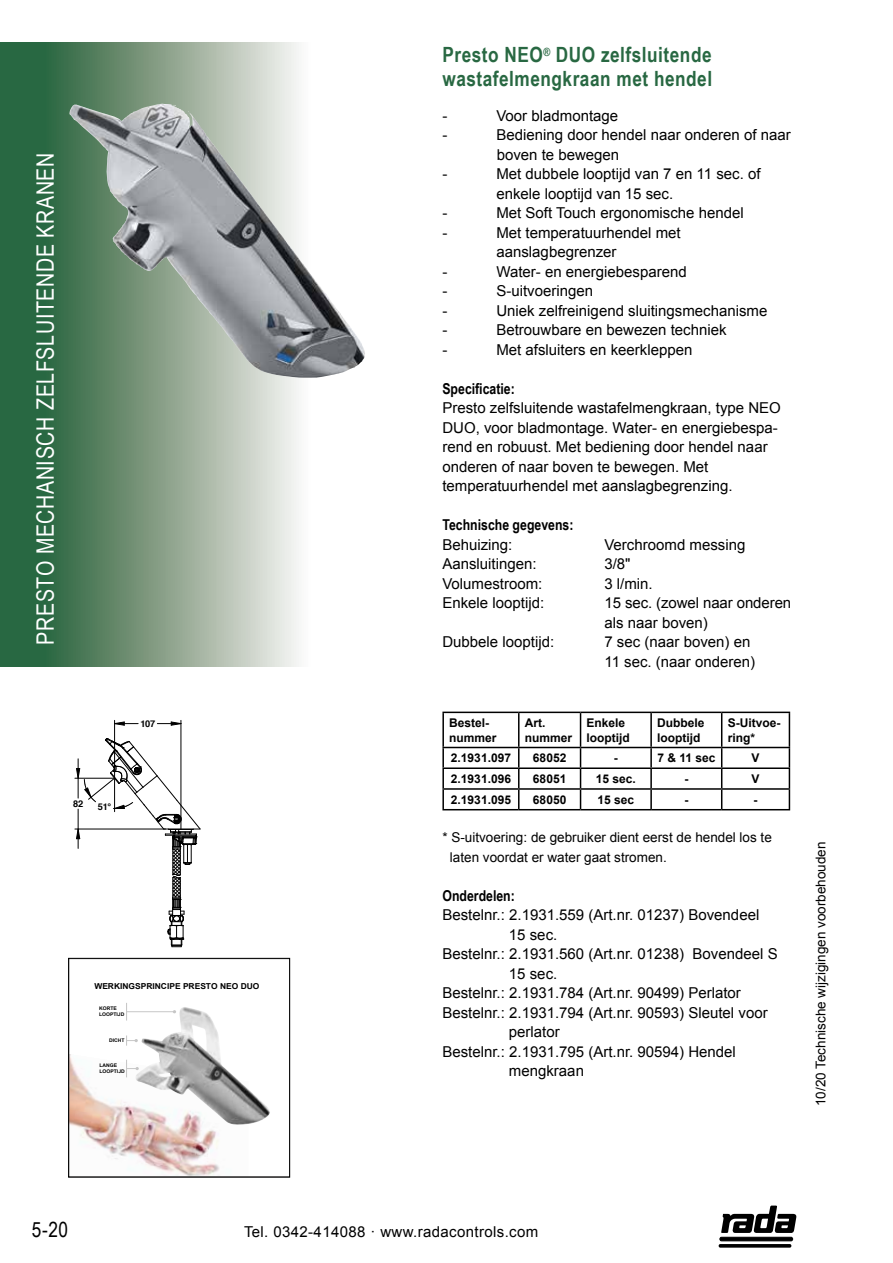
<style>
.page{position:relative;width:893px;height:1263px;background:#fff}
.page>*{position:absolute;margin:0;border:0;box-sizing:border-box;transform-origin:0 0}
.t1{font:24px "Arial Narrow";letter-spacing:.025em;color:#fff}
.t2{font:700 21px/24px "Arial Narrow";letter-spacing:.025em;color:#286842}
.t3{font:21px "Arial Narrow";color:#000}
.t4{font:15px/19.5px "Arial";color:#000}
.t5{font:700 15px "Arial Narrow";color:#000}
.t6{font:15px "Arial";letter-spacing:.025em;color:#000}
.t7{font:13.5px/19.5px "Arial";color:#000}
.t8{font:700 12px/14.4px "Arial";color:#000}
.t9{font:700 9.3px "Helvetica";letter-spacing:-.03em;color:#000}
.t10{font:700 8.25px "Arial";color:#000}
.t11{font:700 4.95px/5.8px "Arial";color:#000}
</style>
<div class="page">
<svg style="left:0;top:43px;width:299px;height:623px;background:#73967c"></svg>
<div style="left:720px;top:1237px;width:73px;height:4px;background:#080808;border:1px solid #000;border-radius:2px"></div>
<hr style="left:719px;top:1244px;width:72px;height:3px;background:#000;border-radius:2px">
<svg style="left:721px;top:1205px;width:75px;height:28px"></svg>
<hr style="left:442px;top:712px;width:77px;height:1px;background:#000">
<hr style="left:442px;top:713px;width:2px;height:34px;background:#000">
<hr style="left:519px;top:712px;width:61px;height:1px;background:#000">
<hr style="left:518px;top:713px;width:1px;height:34px;background:#000">
<hr style="left:580px;top:712px;width:71px;height:1px;background:#000">
<hr style="left:580px;top:713px;width:1px;height:34px;background:#000">
<hr style="left:651px;top:712px;width:71px;height:1px;background:#000">
<hr style="left:650px;top:713px;width:2px;height:34px;background:#000">
<hr style="left:722px;top:712px;width:68px;height:1px;background:#000">
<hr style="left:721px;top:713px;width:1px;height:34px;background:#000">
<hr style="left:789px;top:713px;width:1px;height:34px;background:#000">
<hr style="left:442px;top:747px;width:77px;height:1px;background:#000">
<hr style="left:519px;top:747px;width:61px;height:1px;background:#000">
<hr style="left:580px;top:747px;width:71px;height:1px;background:#000">
<hr style="left:651px;top:747px;width:71px;height:1px;background:#000">
<hr style="left:722px;top:747px;width:68px;height:1px;background:#000">
<hr style="left:442px;top:767px;width:77px;height:2px;background:#000">
<hr style="left:519px;top:767px;width:61px;height:2px;background:#000">
<hr style="left:580px;top:767px;width:71px;height:2px;background:#000">
<hr style="left:651px;top:767px;width:71px;height:2px;background:#000">
<hr style="left:722px;top:767px;width:68px;height:2px;background:#000">
<hr style="left:442px;top:788px;width:77px;height:2px;background:#000">
<svg style="left:442px;top:748px;width:2px;height:61px"></svg>
<hr style="left:519px;top:788px;width:61px;height:2px;background:#000">
<svg style="left:518px;top:748px;width:1px;height:61px"></svg>
<hr style="left:580px;top:788px;width:71px;height:2px;background:#000">
<svg style="left:580px;top:748px;width:1px;height:61px"></svg>
<hr style="left:651px;top:788px;width:71px;height:2px;background:#000">
<svg style="left:650px;top:748px;width:2px;height:61px"></svg>
<hr style="left:722px;top:788px;width:68px;height:2px;background:#000">
<svg style="left:721px;top:748px;width:1px;height:61px"></svg>
<svg style="left:789px;top:748px;width:1px;height:61px"></svg>
<hr style="left:442px;top:809px;width:77px;height:1px;background:#000">
<hr style="left:519px;top:809px;width:61px;height:1px;background:#000">
<hr style="left:580px;top:809px;width:71px;height:1px;background:#000">
<hr style="left:651px;top:809px;width:71px;height:1px;background:#000">
<hr style="left:722px;top:809px;width:68px;height:1px;background:#000">
<img style="left:69px;top:105px;width:296px;height:273px">
<svg style="left:74px;top:720px;width:127px;height:228px"></svg>
<img style="left:71px;top:1058px;width:149px;height:117px">
<img style="left:135px;top:1007px;width:135px;height:118px">
<hr style="left:127px;top:1011px;width:47px;height:1px;background:#c6c6c6">
<svg style="left:126px;top:1003px;width:1px;height:17px"></svg>
<svg style="left:126px;top:1060px;width:13px;height:17px"></svg>
<svg style="left:126px;top:1035px;width:12px;height:11px"></svg>
<div style="left:68px;top:958px;width:222px;height:219px;border:1px solid #000"></div>
<h1 class="t1" style="left:28px;top:645px;width:494px;rotate:-90deg">PRESTO MECHANISCH ZELFSLUITENDE KRANEN</h1>
<p class="t9" style="left:73px;top:798px;width:12px">82</p>
<p class="t9" style="left:98px;top:801px;width:15px">51°</p>
<p class="t9" style="left:140px;top:718px;width:16px">107</p>
<p class="t10" style="left:94px;top:980px;width:167px">WERKINGSPRINCIPE PRESTO NEO DUO</p>
<p class="t11" style="left:99px;top:1006px;width:27px">KORTE<br>LOOPTIJD</p>
<p class="t11" style="left:109px;top:1037px;width:17px">DICHT</p>
<p class="t11" style="left:99px;top:1063px;width:27px">LANGE<br>LOOPTIJD</p>
<h2 class="t2" style="left:442px;top:42px;width:271px">Presto NEO<sup>®</sup> DUO zelfsluitende wastafelmengkraan met hendel</h2>
<p class="t4" style="left:442px;top:105px;width:6px">-</p>
<p class="t4" style="left:496px;top:105px;width:123px">Voor bladmontage</p>
<p class="t4" style="left:442px;top:125px;width:6px">-</p>
<p class="t4" style="left:496px;top:125px;width:296px">Bediening door hendel naar onderen of naar boven te bewegen</p>
<p class="t4" style="left:442px;top:164px;width:6px">-</p>
<p class="t4" style="left:496px;top:164px;width:266px">Met dubbele looptijd van 7 en 11 sec. of enkele looptijd van 15 sec.</p>
<p class="t4" style="left:442px;top:203px;width:6px">-</p>
<p class="t4" style="left:496px;top:203px;width:249px">Met Soft Touch ergonomische hendel</p>
<p class="t4" style="left:442px;top:222px;width:6px">-</p>
<p class="t4" style="left:496px;top:222px;width:186px">Met temperatuurhendel met aanslagbegrenzer</p>
<p class="t4" style="left:442px;top:261px;width:6px">-</p>
<p class="t4" style="left:496px;top:261px;width:192px">Water- en energiebesparend</p>
<p class="t4" style="left:442px;top:281px;width:6px">-</p>
<p class="t4" style="left:496px;top:281px;width:98px">S-uitvoeringen</p>
<p class="t4" style="left:442px;top:300px;width:6px">-</p>
<p class="t4" style="left:496px;top:300px;width:272px">Uniek zelfreinigend sluitingsmechanisme</p>
<p class="t4" style="left:442px;top:320px;width:6px">-</p>
<p class="t4" style="left:496px;top:320px;width:232px">Betrouwbare en bewezen techniek</p>
<p class="t4" style="left:442px;top:339px;width:6px">-</p>
<p class="t4" style="left:496px;top:339px;width:197px">Met afsluiters en keerkleppen</p>
<p class="t5" style="left:442px;top:377px;width:74px">Specificatie:</p>
<p class="t4" style="left:442px;top:398px;width:340px">Presto zelfsluitende wastafelmengkraan, type NEO DUO, voor bladmontage. Water- en energiebespa&shy;rend en robuust. Met bediening door hendel naar onderen of naar boven te bewegen. Met temperatuurhendel met aanslagbegrenzing.</p>
<p class="t5" style="left:442px;top:513px;width:133px">Technische gegevens:</p>
<p class="t4" style="left:442px;top:534px;width:72px">Behuizing:</p>
<p class="t4" style="left:604px;top:534px;width:142px">Verchroomd messing</p>
<p class="t4" style="left:442px;top:554px;width:96px">Aansluitingen:</p>
<p class="t4" style="left:604px;top:554px;width:28px">3/8"</p>
<p class="t4" style="left:442px;top:573px;width:102px">Volumestroom:</p>
<p class="t4" style="left:604px;top:573px;width:50px">3 l/min.</p>
<p class="t4" style="left:442px;top:593px;width:103px">Enkele looptijd:</p>
<p class="t4" style="left:604px;top:593px;width:188px">15 sec. (zowel naar onderen als naar boven)</p>
<p class="t4" style="left:442px;top:632px;width:113px">Dubbele looptijd:</p>
<p class="t4" style="left:604px;top:632px;width:152px">7 sec (naar boven) en<br>11 sec. (naar onderen)</p>
<p class="t8" style="left:449px;top:716px;width:49px">Bestel&shy;nummer</p>
<p class="t8" style="left:525px;top:716px;width:49px">Art. nummer</p>
<p class="t8" style="left:587px;top:716px;width:45px">Enkele looptijd</p>
<p class="t8" style="left:657px;top:716px;width:49px">Dubbele looptijd</p>
<p class="t8" style="left:728px;top:716px;width:54px">S-Uitvoe&shy;ring*</p>
<p class="t8" style="left:451px;top:751px;width:62px">2.1931.097</p>
<p class="t8" style="left:533px;top:751px;width:35px">68052</p>
<p class="t8" style="left:614px;top:751px;width:5px">-</p>
<p class="t8" style="left:657px;top:751px;width:60px">7 &amp; 11 sec</p>
<p class="t8" style="left:752px;top:751px;width:10px">V</p>
<p class="t8" style="left:451px;top:772px;width:62px">2.1931.096</p>
<p class="t8" style="left:533px;top:772px;width:35px">68051</p>
<p class="t8" style="left:596px;top:772px;width:42px">15 sec.</p>
<p class="t8" style="left:684px;top:772px;width:5px">-</p>
<p class="t8" style="left:752px;top:772px;width:10px">V</p>
<p class="t8" style="left:451px;top:792px;width:62px">2.1931.095</p>
<p class="t8" style="left:533px;top:792px;width:35px">68050</p>
<p class="t8" style="left:597px;top:792px;width:38px">15 sec</p>
<p class="t8" style="left:684px;top:792px;width:5px">-</p>
<p class="t8" style="left:754px;top:792px;width:5px">-</p>
<p class="t7" style="left:450px;top:827px;width:323px;text-indent:-8px">* S-uitvoering: de gebruiker dient eerst de hendel los te laten voordat er water gaat stromen.</p>
<p class="t5" style="left:442px;top:884px;width:74px">Onderdelen:</p>
<p class="t4" style="left:442px;top:905px;width:318px">Bestelnr.: 2.1931.559 (Art.nr. 01237) Bovendeel</p>
<p class="t4" style="left:509px;top:924px;width:50px">15 sec.</p>
<p class="t4" style="left:442px;top:944px;width:337px">Bestelnr.: 2.1931.560 (Art.nr. 01238) Bovendeel S</p>
<p class="t4" style="left:509px;top:963px;width:50px">15 sec.</p>
<p class="t4" style="left:442px;top:983px;width:300px">Bestelnr.: 2.1931.784 (Art.nr. 90499) Perlator</p>
<p class="t4" style="left:442px;top:1002px;width:327px">Bestelnr.: 2.1931.794 (Art.nr. 90593) Sleutel voor</p>
<p class="t4" style="left:509px;top:1022px;width:52px">perlator</p>
<p class="t4" style="left:442px;top:1041px;width:295px">Bestelnr.: 2.1931.795 (Art.nr. 90594) Hendel</p>
<p class="t4" style="left:509px;top:1061px;width:77px">mengkraan</p>
<p class="t7" style="left:811px;top:1106px;width:266px;rotate:-90deg">10/20 Technische wijzigingen voorbehouden</p>
<h2 class="t3" style="left:32px;top:1215px;width:38px">5-20</h2>
<p class="t6" style="left:244px;top:1222px;width:296px">Tel. 0342-414088 · www.radacontrols.com</p>
</div>
